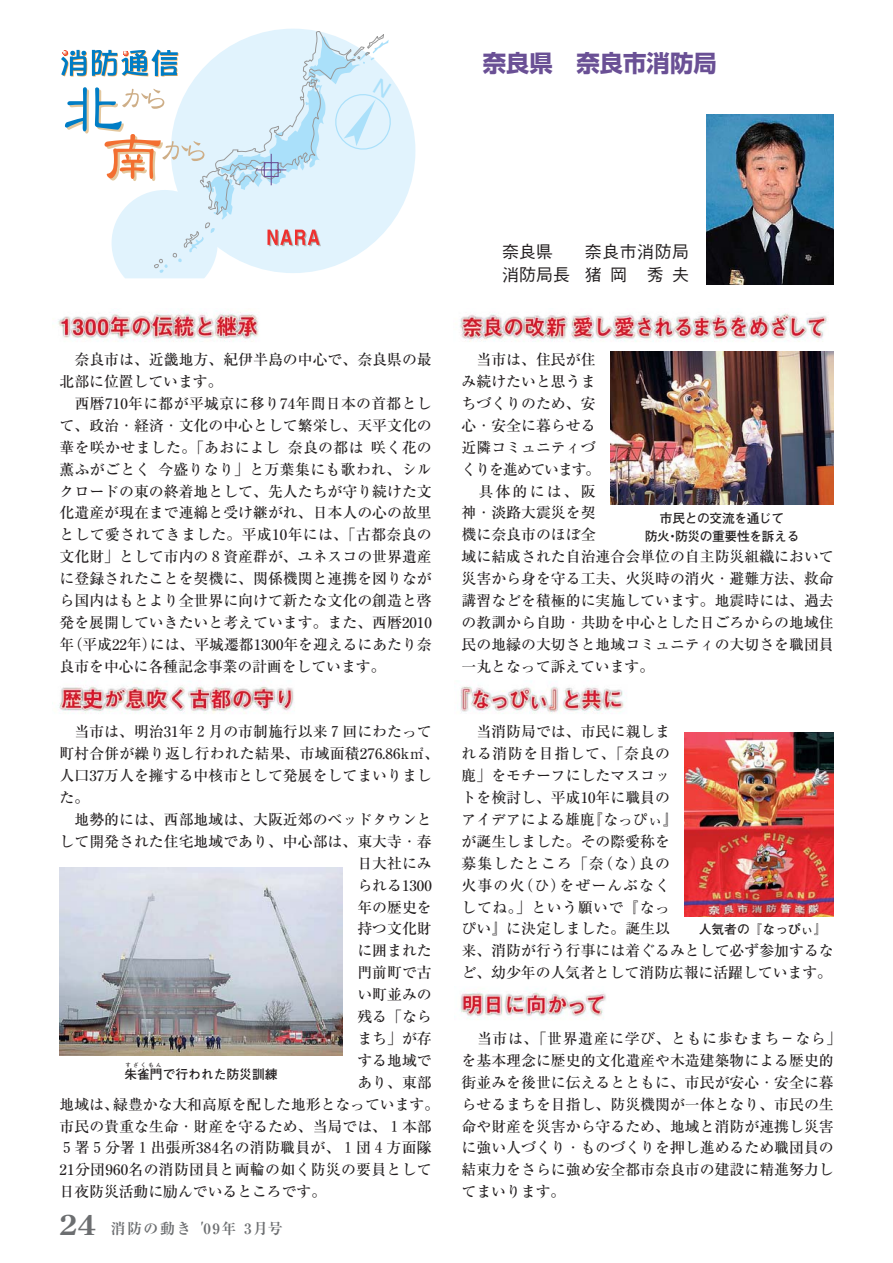
<style>
.page{position:relative;width:893px;height:1263px;background:#fff}
.page>*{position:absolute;margin:0;border:0;box-sizing:border-box;transform-origin:0 0}
.t1{font:700 23.4px "Shin Go";color:#6a5095}
.t2{font:500 16.95px/23.4px "Gothic BBB";letter-spacing:.025em;color:#231f20;text-align:right}
.t3{font:500 14.85px/21.9px "Ryumin";color:#231f20}
.t4{font:500 14.85px "Ryumin";letter-spacing:.02em;color:#231f20}
.t5{font:700 14.85px "Ryumin";letter-spacing:.1em;color:#6c6e70}
.t6{font:500 14.85px "Ryumin";letter-spacing:-.075em;color:#231f20}
.t7{font:700 12.75px/18px "Futo Go B101";letter-spacing:-.025em;color:#231f20;text-align:center}
.t8{font:700 12.75px "Futo Go B101";color:#231f20}
.t9{font:700 5.25px "Futo Go B101";letter-spacing:.44em;color:#231f20}
.s1{font-family:"Century Old Style";font-size:27.6px}
.s2{font-style:italic}
</style>
<div class="page">
<div style="left:171px;top:29px;width:244px;height:244px;background:#e1f3fd;border-radius:50%"></div>
<img style="left:706px;top:115px;width:127px;height:170px">
<img style="left:58px;top:312px;width:201px;height:30px">
<img style="left:59px;top:686px;width:235px;height:28px">
<img style="left:460px;top:989px;width:146px;height:31px">
<img style="left:460px;top:686px;width:164px;height:28px">
<img style="left:610px;top:352px;width:223px;height:153px">
<img style="left:60px;top:867px;width:282px;height:188px">
<img style="left:685px;top:732px;width:148px;height:185px">
<img style="left:460px;top:313px;width:368px;height:29px">
<svg style="left:61px;top:36px;width:333px;height:242px"></svg>
<h1 class="t1" style="left:483px;top:54px;width:235px">奈良県　奈良市消防局</h1>
<p class="t3" style="left:60px;top:351px;width:374px;text-indent:15px">奈良市は、近畿地方、紀伊半島の中心で、奈良県の最北部に位置しています。</p>
<p class="t3" style="left:60px;top:395px;width:374px;text-align:justify;text-indent:15px">西暦710年に都が平城京に移り74年間日本の首都として、政治・経済・文化の中心として繁栄し、天平文化の華を咲かせました。「あおによし奈良の都は咲く花の薫ふがごとく今盛りなり」と万葉集にも歌われ、シルクロードの東の終着地として、先人たちが守り続けた文化遺産が現在まで連綿と受け継がれ、日本人の心の故里として愛されてきました。平成10年には、「古都奈良の文化財」として市内の８資産群が、ユネスコの世界遺産に登録されたことを契機に、関係機関と連携を図りながら国内はもとより全世界に向けて新たな文化の創造と啓発を展開していきたいと考えています。また、西暦2010年（平成22年）には、平城遷都1300年を迎えるにあたり奈良市を中心に各種記念事業の計画をしています。</p>
<p class="t3" style="left:60px;top:723px;width:381px;text-indent:15px">当市は、明治31年２月の市制施行以来７回にわたって町村合併が繰り返し行われた結果、市域面積276.86k㎡、人口37万人を擁する中核市として発展をしてまいりました。</p>
<p class="t3" style="left:74px;top:811px;width:359px">地勢的には、西部地域は、大阪近郊のベッドタウンと</p>
<p class="t3" style="left:60px;top:832px;width:374px">して開発された住宅地域であり、中心部は、東大寺・春</p>
<p class="t3" style="left:357px;top:854px;width:76px">日大社にみ</p>
<p class="t3" style="left:357px;top:876px;width:76px">られる1300</p>
<p class="t3" style="left:357px;top:898px;width:76px">年の歴史を</p>
<p class="t3" style="left:357px;top:920px;width:76px">持つ文化財</p>
<p class="t3" style="left:357px;top:942px;width:76px">に囲まれた</p>
<p class="t3" style="left:357px;top:964px;width:76px">門前町で古</p>
<p class="t3" style="left:357px;top:986px;width:76px">い町並みの</p>
<p class="t3" style="left:357px;top:1008px;width:76px">残る「なら</p>
<p class="t3" style="left:357px;top:1030px;width:76px">まち」が存</p>
<p class="t3" style="left:357px;top:1051px;width:76px">する地域で</p>
<p class="t3" style="left:357px;top:1073px;width:76px">あり、東部</p>
<p class="t3" style="left:60px;top:1095px;width:381px">地域は、緑豊かな大和高原を配した地形となっています。</p>
<p class="t3" style="left:60px;top:1117px;width:374px">市民の貴重な生命・財産を守るため、当局では、１本部</p>
<p class="t4" style="left:60px;top:1143px;width:374px">５署５分署１出張所384名の消防職員が、１団４方面隊</p>
<p class="t4" style="left:60px;top:1165px;width:374px">21分団960名の消防団員と両輪の如く防災の要員として</p>
<p class="t3" style="left:60px;top:1183px;width:268px">日夜防災活動に励んでいるところです。</p>
<p class="t9" style="left:126px;top:1063px;width:37px">すざくもん</p>
<p class="t8" style="left:124px;top:1069px;width:155px">朱雀門で行われた防災訓練</p>
<p class="t5" style="left:60px;top:1223px;width:225px"><span class="s1">24</span> 消防の動き <span class="s2">'</span>09年 3月号</p>
<p class="t2" style="left:502px;top:242px;width:189px">奈良市消防局<br>消防局長 猪岡　秀夫</p>
<p class="t2" style="left:502px;top:242px;width:53px">奈良県</p>
<p class="t3" style="left:476px;top:351px;width:121px">当市は、住民が住</p>
<p class="t3" style="left:461px;top:373px;width:135px">み続けたいと思うま</p>
<p class="t3" style="left:461px;top:395px;width:135px">ちづくりのため、安</p>
<p class="t3" style="left:461px;top:416px;width:135px">心・安全に暮らせる</p>
<p class="t3" style="left:461px;top:438px;width:135px">近隣コミュニティづ</p>
<p class="t6" style="left:461px;top:464px;width:140px">くりを進めています。</p>
<p class="t3" style="left:478px;top:482px;width:118px">具体的には、阪</p>
<p class="t3" style="left:461px;top:504px;width:135px">神・淡路大震災を契</p>
<p class="t3" style="left:461px;top:526px;width:135px">機に奈良市のほぼ全</p>
<p class="t3" style="left:461px;top:548px;width:374px">域に結成された自治連合会単位の自主防災組織において</p>
<p class="t3" style="left:461px;top:570px;width:374px">災害から身を守る工夫、火災時の消火・避難方法、救命</p>
<p class="t3" style="left:461px;top:592px;width:374px">講習などを積極的に実施しています。地震時には、過去</p>
<p class="t3" style="left:461px;top:614px;width:374px">の教訓から自助・共助を中心とした日ごろからの地域住</p>
<p class="t3" style="left:461px;top:635px;width:374px">民の地縁の大切さと地域コミュニティの大切さを職団員</p>
<p class="t3" style="left:461px;top:657px;width:194px">一丸となって訴えています。</p>
<p class="t7" style="left:645px;top:510px;width:156px">市民との交流を通じて<br>防火・防災の重要性を訴える</p>
<p class="t3" style="left:461px;top:723px;width:374px;text-indent:15px">当消防局では、市民に親しま<br>れる消防を目指して、「奈良の<br>鹿」をモチーフにしたマスコッ<br>トを検討し、平成10年に職員の<br>アイデアによる雄鹿『なっぴぃ』<br>が誕生しました。その際愛称を<br>募集したところ「奈（な）良の<br>火事の火（ひ）をぜーんぶなく<br>してね。」という願いで『なっ<br>ぴい』に決定しました。誕生以<br>来、消防が行う行事には着ぐるみとして必ず参加するなど、幼少年の人気者として消防広報に活躍しています。</p>
<p class="t8" style="left:698px;top:925px;width:129px">人気者の『なっぴぃ』</p>
<p class="t3" style="left:461px;top:1030px;width:381px;text-indent:16px">当市は、「世界遺産に学び、ともに歩むまち－なら」を基本理念に歴史的文化遺産や木造建築物による歴史的街並みを後世に伝えるとともに、市民が安心・安全に暮らせるまちを目指し、防災機関が一体となり、市民の生命や財産を災害から守るため、地域と消防が連携し災害に強い人づくり・ものづくりを押し進めるため職団員の結束力をさらに強め安全都市奈良市の建設に精進努力してまいります。</p>
</div>
